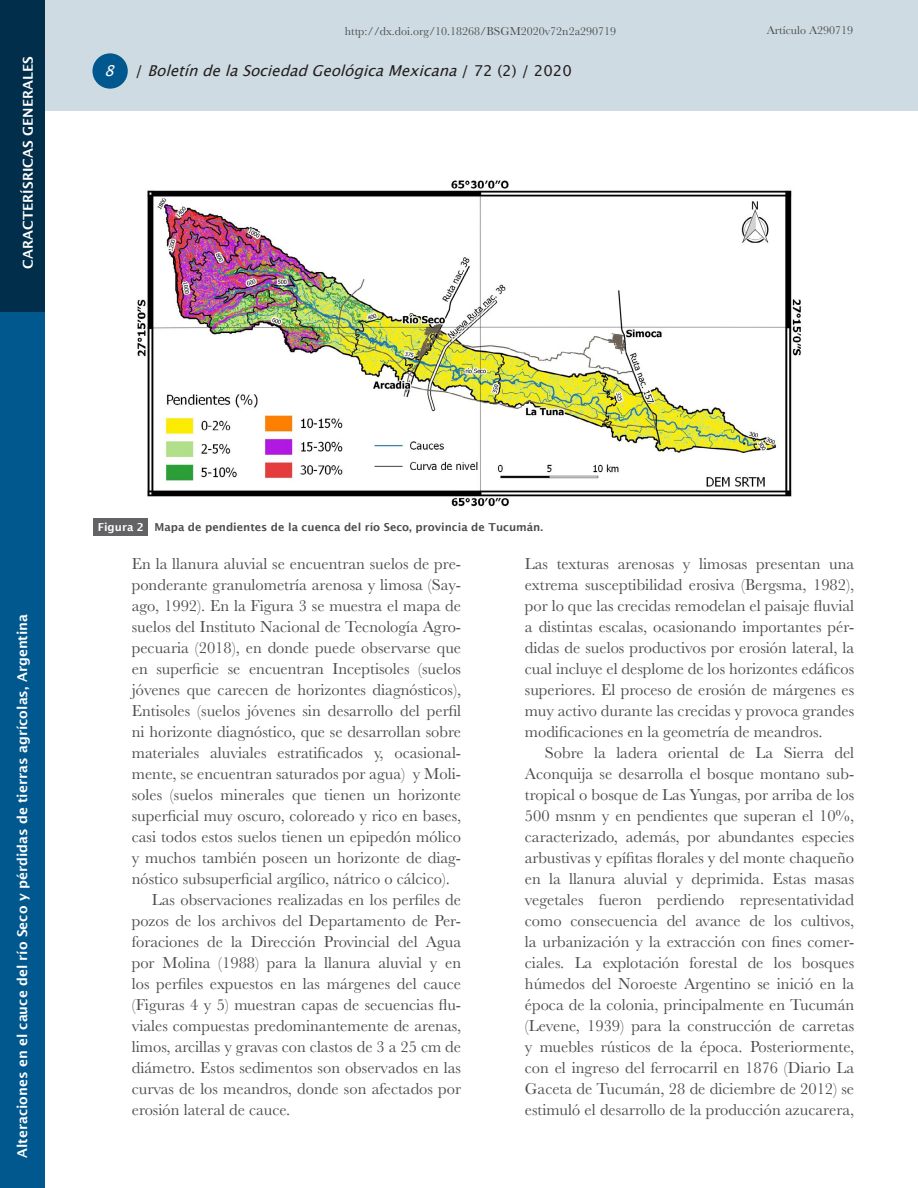
<style>
.page{position:relative;width:918px;height:1188px;background:#fff}
.page>*{position:absolute;margin:0;border:0;box-sizing:border-box;transform-origin:0 0}
.Indented-text{font:16.5px/21px "Baskerville";color:#4b4c4d;text-align:justify}
.t1{font:italic 15px "Lucida Grande";color:#231f20}
.Section{font:600 13.5px "Lucida Sans";color:#fff}
.t2{font:12px "Baskerville";color:#4b4c4d}
.Figure_foot{font:600 10.95px "Lucida Sans";color:#4b4c4d}
.Figure_foot_number{font:600 10.95px "Lucida Sans";color:#fff}
.s1{color:#fff}
.s2{font-style:normal}
</style>
<div class="page">
<div style="left:0;top:311px;width:44px;height:877px;background:#01588e"></div>
<div style="left:45px;top:0;width:873px;height:111px;background:#cfdbe2"></div>
<div style="left:92px;top:53px;width:36px;height:36px;background:#01588e;border-radius:50%"></div>
<div style="left:0;top:0;width:44px;height:311px;background:#012e4b"></div>
<div style="left:94px;top:519px;width:54px;height:17px;background:#636366"></div>
<img style="left:137px;top:180px;width:664px;height:327px">
<p class="Section" style="left:20px;top:269px;width:214px;rotate:-90deg">CARACTERÍSRICAS GENERALES</p>
<p class="t2" style="left:345px;top:23px;width:273px">http://dx.doi.org/10.18268/BSGM2020v72n2a290719</p>
<p class="t2" style="left:767px;top:23px;width:88px">Artículo A290719</p>
<p class="t1" style="left:104px;top:62px;width:469px"><span class="s1">8</span> <span class="s2">/</span> BoletíndelaSociedadGeológicaMexicana<span class="s2">/ 7 2 ( 2 ) / 2 0 2 0</span></p>
<p class="Section" style="left:15px;top:1158px;width:546px;rotate:-90deg">Alteraciones en el cauce del río Seco y pérdidas de tierras agrícolas, Argentina</p>
<p class="Figure_foot_number" style="left:98px;top:521px;width:48px">Figura 2</p>
<p class="Figure_foot" style="left:154px;top:521px;width:390px">Mapa de pendientes de la cuenca del río Seco, provincia de Tucumán.</p>
<p class="Indented-text" style="left:132px;top:553px;width:331px">En la llanura aluvial se encuentran suelos de pre&shy;ponderante granulometría arenosa y limosa (Say&shy;ago, 1992). En la Figura 3 se muestra el mapa de suelos del Instituto Nacional de Tecnología Agro&shy;pecuaria (2018), en donde puede observarse que en superficie se encuentran Inceptisoles (suelos jóvenes que carecen de horizontes diagnósticos), Entisoles (suelos jóvenes sin desarrollo del perfil ni horizonte diagnóstico, que se desarrollan sobre materiales aluviales estratificados y, ocasional&shy;mente, se encuentran saturados por agua) y Moli&shy;soles (suelos minerales que tienen un horizonte superficial muy oscuro, coloreado y rico en bases, casi todos estos suelos tienen un epipedón mólico y muchos también poseen un horizonte de diag&shy;nóstico subsuperficial argílico, nátrico o cálcico).</p>
<p class="Indented-text" style="left:132px;top:889px;width:331px;text-indent:20px">Las observaciones realizadas en los perfiles de pozos de los archivos del Departamento de Per&shy;foraciones de la Dirección Provincial del Agua por Molina (1988) para la llanura aluvial y en los perfiles expuestos en las márgenes del cauce (Figuras 4 y 5) muestran capas de secuencias flu&shy;viales compuestas predominantemente de arenas, limos, arcillas y gravas con clastos de 3 a 25 cm de diámetro. Estos sedimentos son observados en las curvas de los meandros, donde son afectados por erosión lateral de cauce.</p>
<p class="Indented-text" style="left:525px;top:553px;width:331px">Las texturas arenosas y limosas presentan una extrema susceptibilidad erosiva (Bergsma, 1982), por lo que las crecidas remodelan el paisaje fluvial a distintas escalas, ocasionando importantes pér&shy;didas de suelos productivos por erosión lateral, la cual incluye el desplome de los horizontes edáficos superiores. El proceso de erosión de márgenes es muy activo durante las crecidas y provoca grandes modificaciones en la geometría de meandros.</p>
<p class="Indented-text" style="left:525px;top:742px;width:331px;text-indent:20px">Sobre la ladera oriental de La Sierra del Aconquija se desarrolla el bosque montano sub&shy;tropical o bosque de Las Yungas, por arriba de los 500 msnm y en pendientes que superan el 10%, caracterizado, además, por abundantes especies arbustivas y epífitas florales y del monte chaqueño en la llanura aluvial y deprimida. Estas masas vegetales fueron perdiendo representatividad como consecuencia del avance de los cultivos, la urbanización y la extracción con fines comer&shy;ciales. La explotación forestal de los bosques húmedos del Noroeste Argentino se inició en la época de la colonia, principalmente en Tucumán (Levene, 1939) para la construcción de carretas y muebles rústicos de la época. Posteriormente, con el ingreso del ferrocarril en 1876 (Diario La Gaceta de Tucumán, 28 de diciembre de 2012) se estimuló el desarrollo de la producción azucarera,</p>
</div>
